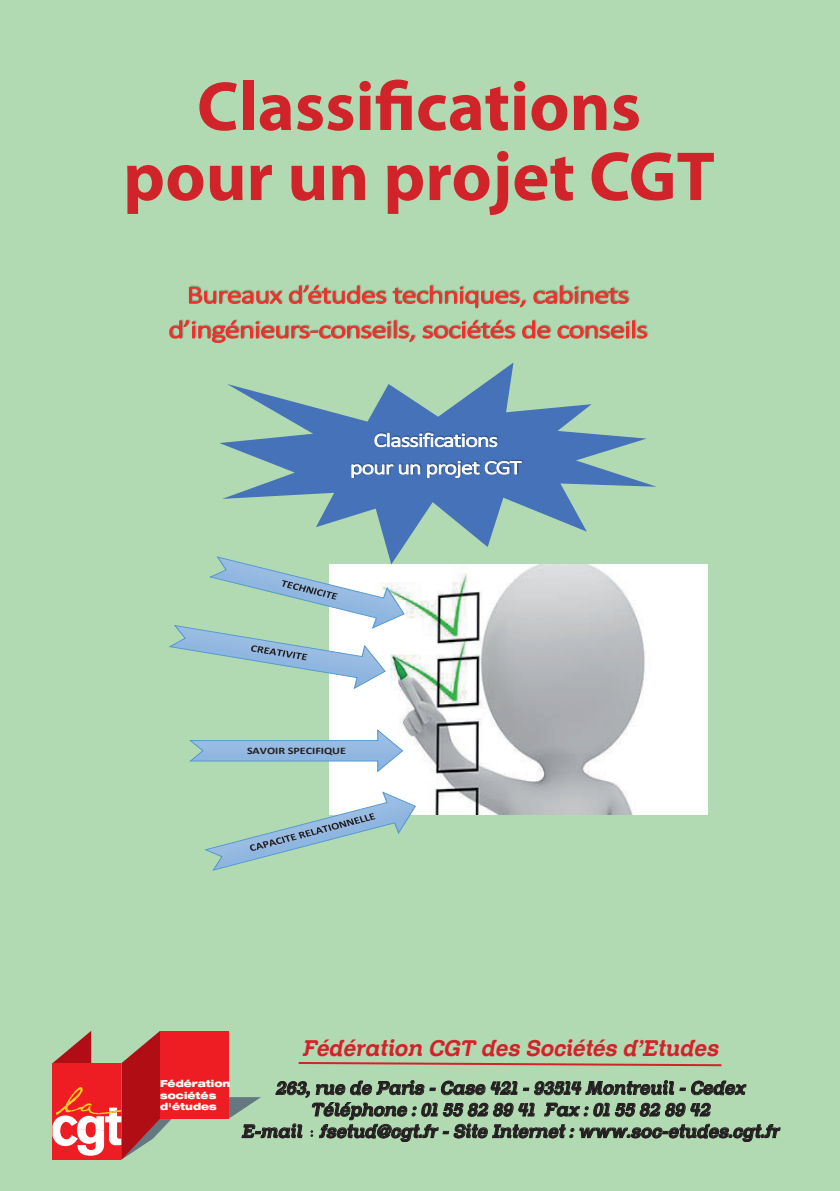
<style>
.page{position:relative;width:840px;height:1191px;background:#fff}
.page>*{position:absolute;margin:0;border:0;box-sizing:border-box;transform-origin:0 0}
.t1{font:700 70px/70px "Myriad Pro";color:#d1232a;text-align:center}
.t2{font:300 25.2px/34.6px "Calibri";letter-spacing:-.025em;color:#ee2f2a;text-align:center;scale:1.21 1}
.t3{font:italic 22px "Zil Semi Slab";color:#d1232a}
.t4{font:300 19.8px/27.4px "Calibri";letter-spacing:-.03em;color:#fff;text-align:center;scale:1.21 1}
.t5{font:italic 18px/21.6px "Zil Semi Slab";color:#231f20;text-align:center}
.t6{font:700 10px "Calibri";color:#231f20;scale:1.21 1}
.t7{font:900 expanded 9.8px/11.6px "Helvetica Neue LT Std";color:#fff;scale:.96 1}
.s1{font-family:"Ashby";font-weight:300;font-style:normal}
</style>
<div class="page">
<div style="left:0;top:0;width:839px;height:992px;background:#b2dab2"></div>
<svg style="left:188px;top:286px;width:94px;height:17px"></svg>
<svg style="left:288px;top:285px;width:98px;height:18px"></svg>
<svg style="left:392px;top:285px;width:133px;height:18px"></svg>
<svg style="left:533px;top:285px;width:95px;height:18px"></svg>
<img style="left:181px;top:303px;width:468px;height:35px">
<svg style="left:169px;top:320px;width:246px;height:23px"></svg>
<svg style="left:422px;top:320px;width:93px;height:19px"></svg>
<svg style="left:521px;top:320px;width:29px;height:19px"></svg>
<svg style="left:557px;top:320px;width:90px;height:19px"></svg>
<img style="left:169px;top:338px;width:30px;height:5px">
<img style="left:329px;top:564px;width:378px;height:250px">
<svg style="left:220px;top:362px;width:436px;height:194px"></svg>
<div style="left:358px;top:425px;width:169px;height:21px;background:#4572b8"></div>
<svg style="left:374px;top:432px;width:123px;height:14px;background:#7f9bc5"></svg>
<div style="left:334px;top:446px;width:217px;height:43px;background:#4572b8"></div>
<svg style="left:351px;top:464px;width:69px;height:14px"></svg>
<svg style="left:426px;top:461px;width:96px;height:17px;background:#7896c4"></svg>
<svg style="left:168px;top:556px;width:236px;height:133px"></svg>
<svg style="left:205px;top:791px;width:211px;height:79px"></svg>
<svg style="left:189px;top:729px;width:214px;height:43px"></svg>
<div style="left:0;top:992px;width:839px;height:199px;background:#b2dab2"></div>
<svg style="left:52px;top:1031px;width:728px;height:128px"></svg>
<h1 class="t1" style="left:123px;top:69px;width:593px">Classifications pour un projet CGT</h1>
<h2 class="t2" style="left:168px;top:277px;width:397px">Bureaux d’études techniques, cabinets d’ingénieurs-conseils, sociétés de conseils</h2>
<p class="t4" style="left:350px;top:426px;width:143px">Classifications pour un projet CGT</p>
<p class="t6" style="left:247px;top:744px;width:83px">SAVOIR SPECIFIQUE</p>
<p class="t7" style="left:160px;top:1077px;width:74px">Fédération sociétés d'études</p>
<p class="t3" style="left:302px;top:1034px;width:422px">Fédération CGT des Sociétés d’Etudes</p>
<p class="t5" style="left:241px;top:1077px;width:542px">263, rue de Paris - Case 421 - 93514 Montreuil - Cedex<br>Téléphone : 01 55 82 89 41 Fax : 01 55 82 89 42<br>E-mail <span class="s1">:</span> fsetud@cgt.fr - Site Internet : www.soc-etudes.cgt.fr</p>
</div>
